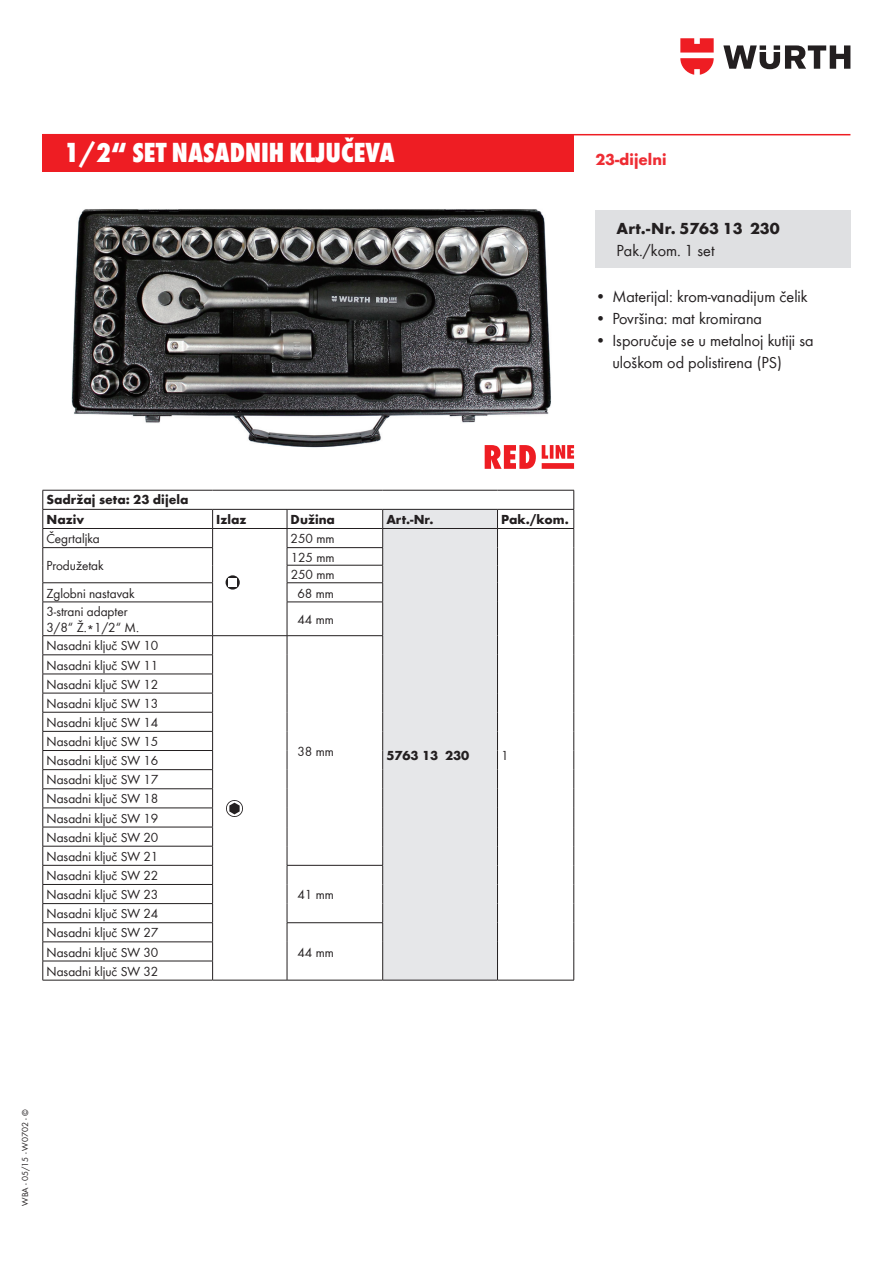
<style>
.page{position:relative;width:893px;height:1263px;background:#fff}
.page>*{position:absolute;margin:0;border:0;box-sizing:border-box;transform-origin:0 0}
.t1{font:28.5px "Wuerth Extra Bold Cond Caps";color:#fff}
.t2{font:16.5px/21.8px "Wuerth";color:#231f20}
.t3{font:700 16.5px "Wuerth";color:#231f20}
.t4{font:700 16.5px "Wuerth";color:#ee2d34}
.t5{font:13.5px/19.2px "Wuerth";color:#231f20}
.t6{font:700 13.5px/19.8px "Wuerth";color:#231f20}
.t7{font:9px "Wuerth";color:#231f20}
.s1{font-style:inherit}
</style>
<div class="page">
<svg style="left:723px;top:45px;width:127px;height:24px"></svg>
<svg style="left:680px;top:38px;width:34px;height:37px"></svg>
<hr style="left:43px;top:134px;width:807px;height:1px;background:#ee1d23">
<div style="left:43px;top:134px;width:531px;height:37px;background:#ee1d23"></div>
<div style="left:383px;top:510px;width:114px;height:18px;background:#e6e7e9"></div>
<svg style="left:44px;top:529px;width:529px;height:451px"></svg>
<hr style="left:43px;top:490px;width:170px;height:1px;background:#231f20">
<hr style="left:213px;top:490px;width:74px;height:1px;background:#231f20">
<hr style="left:287px;top:490px;width:96px;height:1px;background:#231f20">
<hr style="left:383px;top:490px;width:114px;height:1px;background:#231f20">
<hr style="left:497px;top:490px;width:77px;height:1px;background:#231f20">
<hr style="left:43px;top:509px;width:170px;height:1px;background:#231f20">
<hr style="left:213px;top:509px;width:74px;height:1px;background:#231f20">
<hr style="left:287px;top:509px;width:96px;height:1px;background:#231f20">
<hr style="left:383px;top:509px;width:114px;height:1px;background:#231f20">
<hr style="left:497px;top:509px;width:77px;height:1px;background:#231f20">
<hr style="left:43px;top:528px;width:170px;height:1px;background:#231f20">
<hr style="left:213px;top:528px;width:74px;height:1px;background:#231f20">
<hr style="left:287px;top:528px;width:96px;height:1px;background:#231f20">
<hr style="left:383px;top:528px;width:114px;height:1px;background:#231f20">
<hr style="left:497px;top:528px;width:77px;height:1px;background:#231f20">
<hr style="left:43px;top:547px;width:170px;height:1px;background:#231f20">
<hr style="left:287px;top:547px;width:96px;height:1px;background:#231f20">
<hr style="left:287px;top:565px;width:96px;height:1px;background:#231f20">
<hr style="left:43px;top:582px;width:170px;height:1px;background:#231f20">
<svg style="left:43px;top:490px;width:1px;height:112px"></svg>
<svg style="left:212px;top:510px;width:1px;height:92px"></svg>
<hr style="left:287px;top:582px;width:96px;height:1px;background:#231f20">
<svg style="left:287px;top:510px;width:1px;height:92px"></svg>
<svg style="left:382px;top:510px;width:1px;height:92px"></svg>
<svg style="left:497px;top:510px;width:1px;height:92px"></svg>
<svg style="left:573px;top:490px;width:1px;height:112px"></svg>
<hr style="left:43px;top:602px;width:170px;height:1px;background:#231f20">
<hr style="left:43px;top:602px;width:1px;height:33px;background:#231f20">
<hr style="left:212px;top:602px;width:1px;height:33px;background:#231f20">
<hr style="left:287px;top:602px;width:96px;height:1px;background:#231f20">
<hr style="left:287px;top:602px;width:1px;height:33px;background:#231f20">
<hr style="left:382px;top:602px;width:1px;height:33px;background:#231f20">
<hr style="left:497px;top:602px;width:1px;height:34px;background:#231f20">
<hr style="left:573px;top:602px;width:1px;height:34px;background:#231f20">
<hr style="left:43px;top:635px;width:170px;height:1px;background:#231f20">
<hr style="left:213px;top:635px;width:74px;height:1px;background:#231f20">
<hr style="left:287px;top:635px;width:96px;height:1px;background:#231f20">
<hr style="left:43px;top:654px;width:170px;height:1px;background:#231f20">
<hr style="left:43px;top:674px;width:170px;height:1px;background:#231f20">
<hr style="left:43px;top:693px;width:170px;height:1px;background:#231f20">
<hr style="left:43px;top:712px;width:170px;height:1px;background:#231f20">
<hr style="left:43px;top:731px;width:170px;height:1px;background:#231f20">
<hr style="left:43px;top:750px;width:170px;height:1px;background:#231f20">
<hr style="left:43px;top:769px;width:170px;height:1px;background:#231f20">
<hr style="left:43px;top:788px;width:170px;height:1px;background:#231f20">
<hr style="left:43px;top:808px;width:170px;height:1px;background:#231f20">
<hr style="left:43px;top:827px;width:170px;height:1px;background:#231f20">
<hr style="left:43px;top:846px;width:170px;height:1px;background:#231f20">
<hr style="left:43px;top:865px;width:170px;height:1px;background:#231f20">
<hr style="left:287px;top:865px;width:96px;height:1px;background:#231f20">
<hr style="left:43px;top:884px;width:170px;height:1px;background:#231f20">
<hr style="left:43px;top:903px;width:170px;height:1px;background:#231f20">
<hr style="left:43px;top:922px;width:170px;height:1px;background:#231f20">
<hr style="left:287px;top:922px;width:96px;height:1px;background:#231f20">
<hr style="left:43px;top:941px;width:170px;height:1px;background:#231f20">
<hr style="left:43px;top:961px;width:170px;height:1px;background:#231f20">
<svg style="left:43px;top:636px;width:1px;height:344px"></svg>
<svg style="left:212px;top:636px;width:1px;height:344px"></svg>
<svg style="left:287px;top:636px;width:1px;height:344px"></svg>
<svg style="left:382px;top:636px;width:1px;height:344px"></svg>
<svg style="left:497px;top:636px;width:1px;height:344px"></svg>
<svg style="left:573px;top:636px;width:1px;height:344px"></svg>
<hr style="left:43px;top:980px;width:170px;height:1px;background:#231f20">
<hr style="left:213px;top:980px;width:74px;height:1px;background:#231f20">
<hr style="left:287px;top:980px;width:96px;height:1px;background:#231f20">
<hr style="left:383px;top:980px;width:114px;height:1px;background:#231f20">
<hr style="left:497px;top:980px;width:77px;height:1px;background:#231f20">
<img style="left:71px;top:209px;width:480px;height:250px">
<div style="left:226px;top:575px;width:14px;height:14px;background:#221f20;border-radius:50%"></div>
<div style="left:228px;top:578px;width:9px;height:9px;background:#fff"></div>
<svg style="left:226px;top:800px;width:17px;height:17px"></svg>
<img style="left:226px;top:801px;width:16px;height:16px">
<svg style="left:485px;top:445px;width:89px;height:24px"></svg>
<div style="left:595px;top:210px;width:255px;height:58px;background:#dfe0e2"></div>
<h1 class="t1" style="left:64px;top:133px;width:332px">1/2“ SET NASADNIH KLJUČEVA</h1>
<p class="t4" style="left:595px;top:147px;width:73px">23-dijelni</p>
<p class="t3" style="left:617px;top:216px;width:165px">Art.-Nr. 5763 13 230</p>
<p class="t2" style="left:617px;top:238px;width:100px">Pak./kom. 1 set</p>
<p class="t2" style="left:595px;top:285px;width:214px">• Materijal: krom-vanadijum čelik</p>
<p class="t2" style="left:595px;top:307px;width:168px">• Površina: mat kromirana</p>
<p class="t2" style="left:612px;top:329px;width:203px;text-indent:-17px">• Isporučuje se u metalnoj kutiji sa uloškom od polistirena (PS)</p>
<p class="t6" style="left:46px;top:489px;width:143px">Sadržaj seta: 23 dijela<br>Naziv</p>
<p class="t6" style="left:216px;top:509px;width:32px">Izlaz</p>
<p class="t6" style="left:291px;top:509px;width:46px">Dužina</p>
<p class="t6" style="left:386px;top:509px;width:49px">Art.-Nr.</p>
<p class="t6" style="left:501px;top:509px;width:69px">Pak./kom.</p>
<p class="t5" style="left:46px;top:528px;width:55px">Čegrtaljka</p>
<p class="t5" style="left:291px;top:528px;width:45px">250 mm</p>
<p class="t5" style="left:46px;top:556px;width:59px">Produžetak</p>
<p class="t5" style="left:291px;top:548px;width:45px;line-height:17.5px">125 mm<br>250 mm</p>
<p class="t5" style="left:46px;top:583px;width:90px">Zglobni nastavak</p>
<p class="t5" style="left:297px;top:583px;width:38px">68 mm</p>
<p class="t5" style="left:46px;top:603px;width:94px;line-height:16.2px">3-strani adapter<br>3/8“ Ž.<span class="s1">*</span>1/2“ M.</p>
<p class="t5" style="left:297px;top:609px;width:38px">44 mm</p>
<p class="t5" style="left:46px;top:636px;width:114px">Nasadni ključ SW 10</p>
<p class="t5" style="left:46px;top:655px;width:114px;text-align:justify">Nasadni ključ SW 11<br>Nasadni ključ SW 12<br>Nasadni ključ SW 13<br>Nasadni ključ SW 14<br>Nasadni ključ SW 15<br>Nasadni ključ SW 16<br>Nasadni ključ SW 17<br>Nasadni ključ SW 18<br>Nasadni ključ SW 19<br>Nasadni ključ SW 20<br>Nasadni ključ SW 21<br>Nasadni ključ SW 22<br>Nasadni ključ SW 23</p>
<p class="t5" style="left:46px;top:903px;width:114px;text-align:justify">Nasadni ključ SW 24<br>Nasadni ključ SW 27<br>Nasadni ključ SW 30</p>
<p class="t5" style="left:46px;top:961px;width:114px">Nasadni ključ SW 32</p>
<p class="t5" style="left:297px;top:741px;width:38px">38 mm</p>
<p class="t5" style="left:297px;top:884px;width:38px">41 mm</p>
<p class="t5" style="left:297px;top:942px;width:38px">44 mm</p>
<p class="t6" style="left:386px;top:744px;width:85px">5763 13 230</p>
<p class="t5" style="left:501px;top:745px;width:9px">1</p>
<p class="t7" style="left:19px;top:1205px;width:98px;rotate:-90deg">WBA - 05/15 - W0702 - ©</p>
</div>
